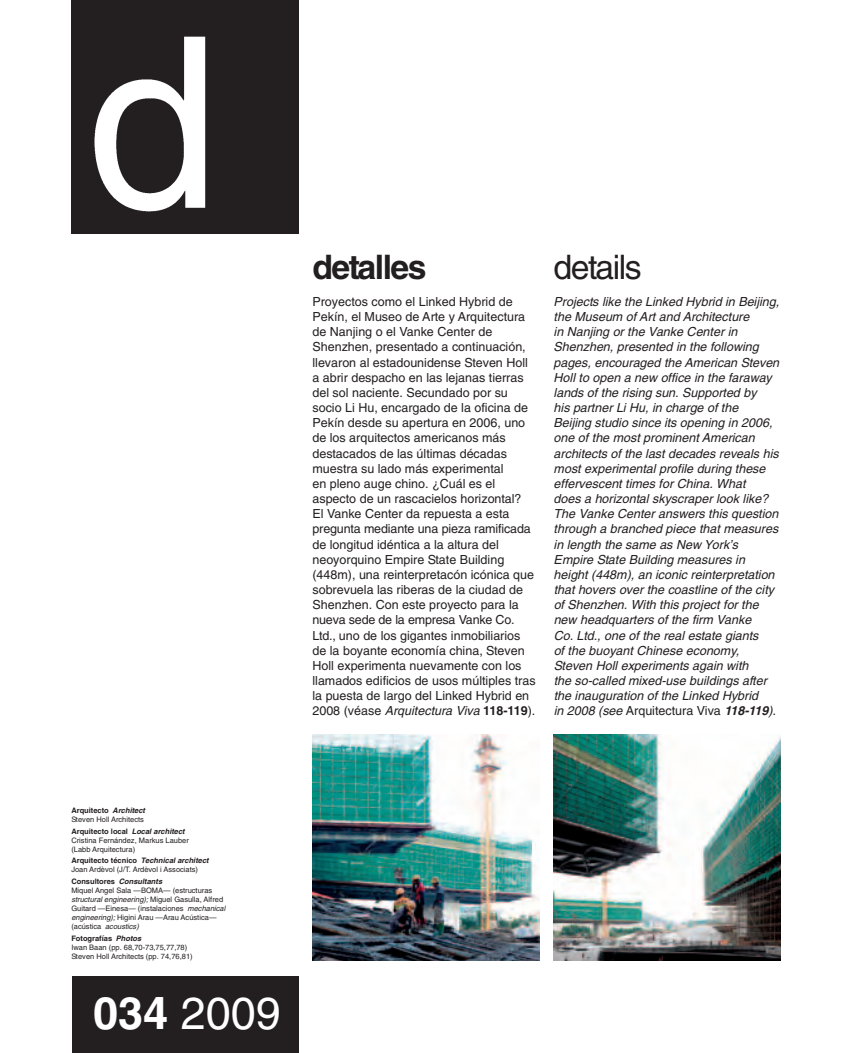
<style>
.page{position:relative;width:851px;height:1053px;background:#fff}
.page>*{position:absolute;margin:0;border:0;box-sizing:border-box;transform-origin:0 0}
.t1{font:45px "Helvetica+DOCQAL";color:#fff}
.t2{font:33.75px "Helvetica Bold+NGOXWU";letter-spacing:-.045em;color:#231f20}
.t3{font:33.75px "Helvetica+DOCQAL";letter-spacing:-.045em;color:#231f20}
.t4{font:italic 12.5px/15.1px "Helvetica+DOCQAL";color:#231f20}
.t5{font:12.5px/15.1px "Helvetica+DOCQAL";color:#231f20}
.t6{font:7.5px/9px "Helvetica+DOCQAL";color:#231f20}
.t7{font:7.5px "Helvetica Bold+NGOXWU";color:#231f20}
.t8{font:italic 7.5px "Helvetica Bold+NGOXWU";color:#231f20}
.s1{font-style:italic}
.s2{font-family:"Helvetica Bold+NGOXWU"}
.s3{font-style:normal}
</style>
<div class="page">
<img style="left:72px;top:0;width:226px;height:234px">
<div style="left:72px;top:975px;width:226px;height:77px;background:#231f20"></div>
<img style="left:553px;top:734px;width:227px;height:226px">
<img style="left:312px;top:734px;width:227px;height:226px">
<h2 class="t2" style="left:312px;top:255px;width:116px">detalles</h2>
<p class="t5" style="left:312px;top:295px;width:225px">Proyectos como el Linked Hybrid de Pekín, el Museo de Arte y Arquitectura de Nanjing o el Vanke Center de Shenzhen, presentado a continuación, llevaron al estadounidense Steven Holl a abrir despacho en las lejanas tierras del sol naciente. Secundado por su socio Li Hu, encargado de la oficina de Pekín desde su apertura en 2006, uno de los arquitectos americanos más destacados de las últimas décadas muestra su lado más experimental<br>en pleno auge chino. ¿Cuál es el aspecto de un rascacielos horizontal?<br>El Vanke Center da repuesta a esta pregunta mediante una pieza ramificada de longitud idéntica a la altura del neoyorquino Empire State Building (448m), una reinterpretacón icónica que sobrevuela las riberas de la ciudad de Shenzhen. Con este proyecto para la nueva sede de la empresa Vanke Co.<br>Ltd., uno de los gigantes inmobiliarios de la boyante economía china, Steven Holl experimenta nuevamente con los llamados edificios de usos múltiples tras la puesta de largo del Linked Hybrid en 2008 (véase <span class="s1">ArquitecturaViva</span><span class="s2">118-119</span>).</p>
<h2 class="t3" style="left:553px;top:255px;width:89px">details</h2>
<p class="t4" style="left:553px;top:295px;width:230px">Projects like the Linked Hybrid in Beijing, the Museum of Art and Architecture<br>in Nanjing or the Vanke Center in Shenzhen, presented in the following pages, encouraged the American Steven Holl to open a new office in the faraway lands of the rising sun. Supported by<br>his partner Li Hu, in charge of the<br>Beij ing studio since its opening in 2006, one of the most prominent American architects of the last decades reveals his most experimental profile during these effervescent times for China. What<br>does a horizontal skyscraper look like?<br>The Vanke Center answers this question through a branched piece that measures in length the same as New York ’s Empire State Building measures in height (448m), an iconic reinterpretation that hovers over the coastline of the city of Shenzhen. With this project for the new headquarters of the firm Vanke<br>Co. Ltd., one of the real estate giants<br>of the buoyant Chinese economy, Steven Holl experiments again with<br>the so-called mixed-use buildings after the inauguration of the Linked Hybrid<br>in 2008 (see <span class="s3">Arquitectura Viva</span> <span class="s2">118-119</span>).</p>
<p class="t7" style="left:71px;top:807px;width:77px">Arquitecto <span class="s1">Architect</span></p>
<p class="t6" style="left:71px;top:815px;width:74px">Steven Holl Architects</p>
<p class="t7" style="left:71px;top:828px;width:116px">Arquitecto local <span class="s1">Localarchitect</span></p>
<p class="t6" style="left:71px;top:836px;width:119px">Cristina Fernández, Markus Lauber (Labb Arquitectura)</p>
<p class="t8" style="left:71px;top:857px;width:140px"><span class="s3">Arquitecto técnico</span> Technical architect</p>
<p class="t6" style="left:71px;top:866px;width:128px">Joan Ardèvol (J/T. Ardèvol i Associats)</p>
<p class="t7" style="left:71px;top:878px;width:94px">Consultores <span class="s1">Consultants</span></p>
<p class="t6" style="left:71px;top:886px;width:157px">Miquel Angel Sala —BOMA— (estructuras <span class="s1">structural engineering);</span> Miguel Gasulla, Alfred Guitard —Einesa— (instalaciones <span class="s1">mechanical engineering);</span>Higini Arau —Arau Acústica— (acústica <span class="s1">acoustics)</span></p>
<p class="t7" style="left:71px;top:935px;width:73px">Fotografías <span class="s1">Photos</span></p>
<p class="t6" style="left:71px;top:943px;width:123px">Iwan Baan (pp. 68,70-73,75,77,78)<br>Steven Holl Architects (pp. 74,76,81)</p>
<h1 class="t1" style="left:93px;top:996px;width:189px"><span class="s2">034</span> 2009</h1>
</div>
